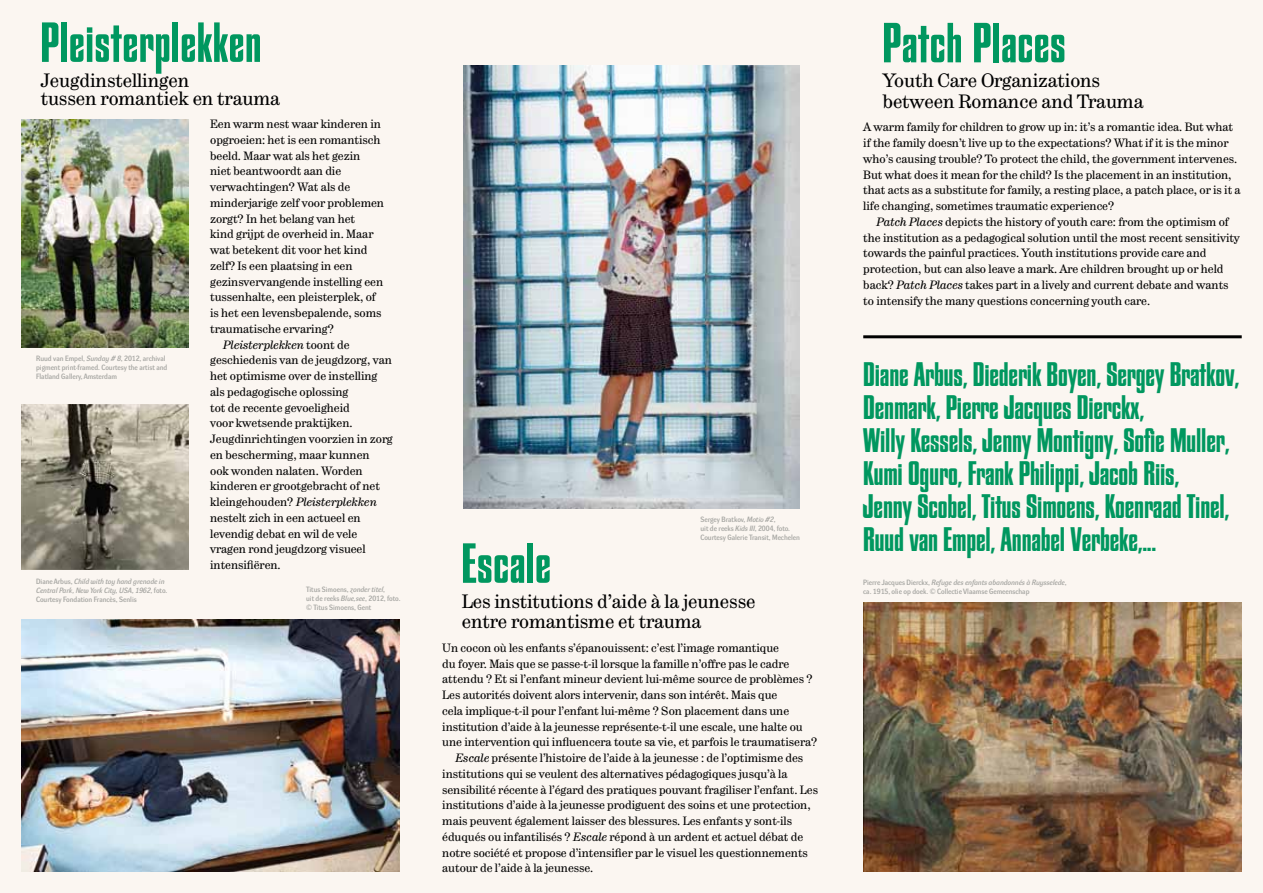
<style>
.page{position:relative;width:1263px;height:893px;background:#fbf6f1}
.page>*{position:absolute;margin:0;border:0;box-sizing:border-box;transform-origin:0 0}
.t1{font:52.5px "Cg Fiorello Cd";letter-spacing:.01em;color:#00975f}
.t2{font:31.65px/33px "Cg Fiorello Cd";letter-spacing:-.005em;color:#00975f}
.t3{font:19.2px/20.5px "Hercules Text";letter-spacing:-.005em;color:#000}
.t4{font:12px/15.8px "Hercules Text";letter-spacing:-.005em;color:#000}
.t5{font:italic 12px "Hercules Text";letter-spacing:-.005em;color:#000}
.t6{font:7.5px/9px "Dyna Grotesk D";letter-spacing:-.005em;color:#a7a7a3}
.t7{font:italic 7.5px/9px "Dyna Grotesk D";letter-spacing:-.005em;color:#a7a7a3}
.s1{font-style:normal}
.s2{font-style:italic}
</style>
<div class="page">
<img style="left:21px;top:620px;width:379px;height:252px">
<img style="left:863px;top:602px;width:379px;height:270px">
<img style="left:21px;top:404px;width:168px;height:166px">
<img style="left:21px;top:119px;width:168px;height:229px">
<img style="left:463px;top:66px;width:337px;height:442px">
<hr style="left:863px;top:335px;width:379px;height:3px;background:#000">
<h1 class="t1" style="left:40px;top:13px;width:222px">Pleisterplekken</h1>
<h3 class="t3" style="left:41px;top:72px;width:241px;line-height:17.9px">Jeugdinstellingen<br>tussen romantiek en trauma</h3>
<p class="t4" style="left:210px;top:117px;width:172px">Een warm nest waar kinderen in</p>
<p class="t4" style="left:210px;top:132px;width:172px">opgroeien: het is een romantisch</p>
<p class="t4" style="left:210px;top:148px;width:152px">beeld. Maar wat als het gezin</p>
<p class="t4" style="left:210px;top:164px;width:133px">niet beantwoordt aan die</p>
<p class="t4" style="left:210px;top:180px;width:142px">verwachtingen? Wat als de</p>
<p class="t4" style="left:210px;top:195px;width:175px">minderjarige zelf voor problemen</p>
<p class="t4" style="left:210px;top:211px;width:147px">zorgt? In het belang van het</p>
<p class="t4" style="left:210px;top:227px;width:165px">kind grijpt de overheid in. Maar</p>
<p class="t4" style="left:210px;top:243px;width:159px">wat betekent dit voor het kind</p>
<p class="t4" style="left:210px;top:258px;width:144px">zelf? Is een plaatsing in een</p>
<p class="t4" style="left:210px;top:274px;width:175px">gezinsvervangende instelling een</p>
<p class="t4" style="left:210px;top:290px;width:168px">tussenhalte, een pleisterplek, of</p>
<p class="t4" style="left:210px;top:306px;width:173px">is het een levensbepalende, soms</p>
<p class="t4" style="left:210px;top:321px;width:125px">traumatische ervaring?</p>
<p class="t5" style="left:223px;top:338px;width:128px">Pleisterplekken <span class="s1">toont de</span></p>
<p class="t4" style="left:210px;top:353px;width:183px">geschiedenis van de jeugdzorg, van</p>
<p class="t4" style="left:210px;top:369px;width:169px">het optimisme over de instelling</p>
<p class="t4" style="left:210px;top:384px;width:140px">als pedagogische oplossing</p>
<p class="t4" style="left:210px;top:400px;width:141px">tot de recente gevoeligheid</p>
<p class="t4" style="left:210px;top:416px;width:144px">voor kwetsende praktijken.</p>
<p class="t4" style="left:210px;top:432px;width:184px">Jeugdinrichtingen voorzien in zorg</p>
<p class="t4" style="left:210px;top:447px;width:161px">en bescherming, maar kunnen</p>
<p class="t4" style="left:210px;top:463px;width:154px">ook wonden nalaten. Worden</p>
<p class="t4" style="left:210px;top:479px;width:171px">kinderen er grootgebracht of net</p>
<p class="t5" style="left:210px;top:495px;width:168px"><span class="s1">kleingehouden?</span> Pleisterplekken</p>
<p class="t4" style="left:210px;top:510px;width:152px">nestelt zich in een actueel en</p>
<p class="t4" style="left:210px;top:526px;width:149px">levendig debat en wil de vele</p>
<p class="t4" style="left:210px;top:542px;width:157px">vragen rond jeugdzorg visueel</p>
<p class="t4" style="left:210px;top:557px;width:72px">intensifiëren.</p>
<p class="t6" style="left:36px;top:354px;width:133px">Ruud van Empel, <span class="s2">Sunday # 8</span>, 2012, archival pigment print-framed. Courtesy the artist and<br>Flatland Gallery, Amsterdam</p>
<p class="t7" style="left:36px;top:577px;width:133px"><span class="s1">Diane Arbus,</span> Child with toy hand grenade in<br>Central Park, New York City, USA, 1962<span class="s1">, foto.<br>Courtesy Fondation Francès, Senlis</span></p>
<p class="t6" style="left:306px;top:586px;width:96px">Titus Simoens, <span class="s2">zonder titel</span>,<br>uit de reeks <span class="s2">Blue,see</span>, 2012, foto. © Titus Simoens, Gent</p>
<p class="t6" style="left:700px;top:515px;width:101px">Sergey Bratkov, <span class="s2">Motiv #2</span>,<br>uit de reeks <span class="s2">Kids III</span>, 2004, foto.<br>Courtesy Galerie Transit, Mechelen</p>
<h1 class="t1" style="left:461px;top:534px;width:91px">Escale</h1>
<h3 class="t3" style="left:462px;top:592px;width:295px">Les institutions d’aide à la jeunesse entre romantisme et trauma</h3>
<p class="t4" style="left:442px;top:640px;width:338px">Un cocon où les enfants s’épanouissent: c’est l’image romantique</p>
<p class="t4" style="left:442px;top:656px;width:349px">du foyer. Mais que se passe-t-il lorsque la famille n’offre pas le cadre</p>
<p class="t4" style="left:442px;top:672px;width:372px">attendu ? Et si l’enfant mineur devient lui-même source de problèmes ?</p>
<p class="t4" style="left:442px;top:688px;width:337px">Les autorités doivent alors intervenir, dans son intérêt. Mais que</p>
<p class="t4" style="left:442px;top:703px;width:348px">cela implique-t-il pour l’enfant lui-même ? Son placement dans une</p>
<p class="t4" style="left:442px;top:719px;width:362px">institution d’aide à la jeunesse représente-t-il une escale, une halte ou</p>
<p class="t4" style="left:442px;top:735px;width:376px">une intervention qui influencera toute sa vie, et parfois le traumatisera?</p>
<p class="t4" style="left:455px;top:750px;width:350px"><span class="s2">Escale</span> présente l’histoire de l’aide à la jeunesse : de l’optimisme des</p>
<p class="t4" style="left:442px;top:766px;width:347px">institutions qui se veulent des alternatives pédagogiques jusqu’à la</p>
<p class="t4" style="left:442px;top:782px;width:377px">sensibilité récente à l’égard des pratiques pouvant fragiliser l’enfant. Les</p>
<p class="t4" style="left:442px;top:798px;width:370px">institutions d’aide à la jeunesse prodiguent des soins et une protection,</p>
<p class="t4" style="left:442px;top:813px;width:351px">mais peuvent également laisser des blessures. Les enfants y sont-ils</p>
<p class="t4" style="left:442px;top:829px;width:362px">éduqués ou infantilisés ? <span class="s2">Escale</span> répond à un ardent et actuel débat de</p>
<p class="t4" style="left:442px;top:845px;width:367px">notre société et propose d’intensifier par le visuel les questionnements</p>
<p class="t4" style="left:442px;top:861px;width:152px">autour de l’aide à la jeunesse.</p>
<h1 class="t1" style="left:882px;top:14px;width:185px">Patch Places</h1>
<h3 class="t3" style="left:883px;top:71px;width:262px">Youth Care Organizations between Romance and Trauma</h3>
<p class="t4" style="left:863px;top:120px;width:379px">A warm family for children to grow up in: it’s a romantic idea. But what if the family doesn’t live up to the expectations? What if it is the minor who’s causing trouble? To protect the child, the government intervenes.<br>But what does it mean for the child? Is the placement in an institution, that acts as a substitute for family, a resting place, a patch place, or is it a life changing, sometimes traumatic experience?</p>
<p class="t4" style="left:863px;top:214px;width:378px;text-indent:13px"><span class="s2">Patch Places</span> depicts the history of youth care: from the optimism of the institution as a pedagogical solution until the most recent sensitivity towards the painful practices. Youth institutions provide care and protection, but can also leave a mark. Are children brought up or held back? <span class="s2">Patch Places</span> takes part in a lively and current debate and wants to intensify the many questions concerning youth care.</p>
<p class="t2" style="left:863px;top:358px;width:377px">Diane Arbus, Diederik Boyen, Sergey Bratkov, Denmark, Pierre Jacques Dierckx,<br>Willy Kessels, Jenny Montigny, Sofie Muller, Kumi Oguro, Frank Philippi, Jacob Riis,<br>Jenny Scobel, Titus Simoens, Koenraad Tinel, Ruud van Empel, Annabel Verbeke,…..</p>
<p class="t6" style="left:863px;top:578px;width:205px">Pierre Jacques Dierckx, <span class="s2">Refuge des enfants abandonnés à Ruysselede</span>, ca. 1915, olie op doek. © Collectie Vlaamse Gemeenschap</p>
</div>
